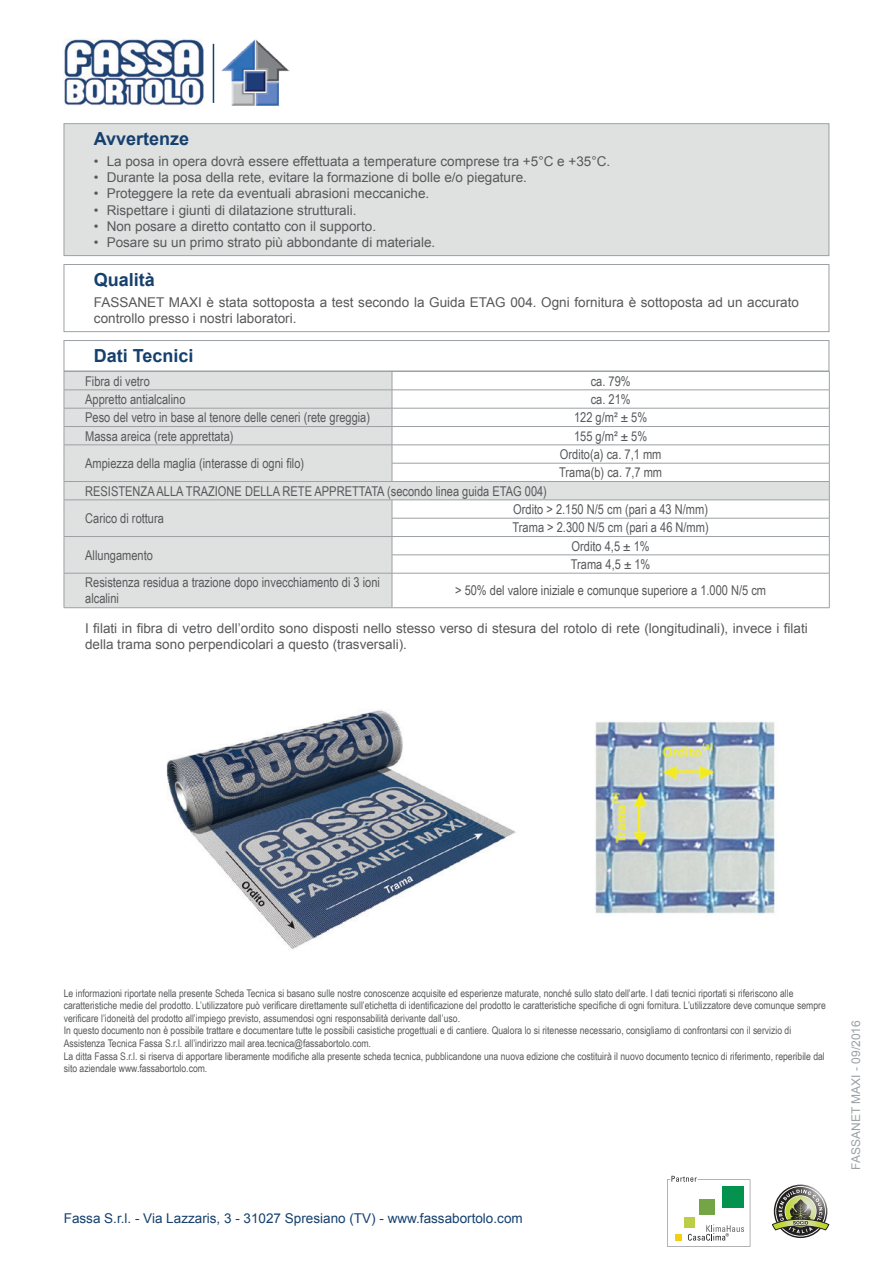
<style>
.page{position:relative;width:893px;height:1263px;background:#fff}
.page>*{position:absolute;margin:0;border:0;box-sizing:border-box;transform-origin:0 0}
.cella_layout{font:700 18px "Arial";color:#15406e}
.cella_layout-2{font:13.5px/16.2px "Arial";color:#57585a}
.cella_layout-3{font:13.5px/18.3px "Arial Narrow";color:#57585a}
.t1{font:13.5px "Arial";color:#15406e}
.t2{font:12px "Arial";color:#9ba1a4}
.cella_layout-4{font:10.5px/12.6px "Arial Narrow";color:#57585a}
</style>
<div class="page">
<svg style="left:667px;top:1176px;width:83px;height:71px"></svg>
<svg style="left:772px;top:1186px;width:57px;height:50px"></svg>
<img style="left:64px;top:38px;width:140px;height:67px">
<hr style="left:213px;top:44px;width:1px;height:59px;background:#15406e">
<img style="left:221px;top:39px;width:68px;height:67px">
<div style="left:64px;top:124px;width:765px;height:132px;background:#dfe1e1"></div>
<div style="left:64px;top:123px;width:765px;height:133px;border:1px solid #9ba1a4"></div>
<div style="left:64px;top:264px;width:765px;height:68px;border:1px solid #9ba1a4"></div>
<div style="left:64px;top:340px;width:765px;height:31px;border:1px solid #9ba1a4"></div>
<svg style="left:65px;top:372px;width:764px;height:235px"></svg>
<hr style="left:64px;top:371px;width:328px;height:1px;background:#9ba1a4">
<hr style="left:392px;top:371px;width:437px;height:1px;background:#9ba1a4">
<hr style="left:64px;top:390px;width:328px;height:1px;background:#9ba1a4">
<hr style="left:392px;top:390px;width:437px;height:1px;background:#9ba1a4">
<hr style="left:64px;top:408px;width:328px;height:1px;background:#9ba1a4">
<hr style="left:392px;top:408px;width:437px;height:1px;background:#9ba1a4">
<hr style="left:64px;top:426px;width:328px;height:1px;background:#9ba1a4">
<hr style="left:392px;top:426px;width:437px;height:1px;background:#9ba1a4">
<hr style="left:64px;top:445px;width:328px;height:1px;background:#9ba1a4">
<hr style="left:392px;top:445px;width:437px;height:1px;background:#9ba1a4">
<hr style="left:392px;top:463px;width:437px;height:1px;background:#9ba1a4">
<svg style="left:392px;top:372px;width:1px;height:109px"></svg>
<hr style="left:64px;top:481px;width:328px;height:1px;background:#9ba1a4">
<hr style="left:392px;top:481px;width:437px;height:1px;background:#9ba1a4">
<hr style="left:64px;top:500px;width:328px;height:1px;background:#9ba1a4">
<hr style="left:392px;top:500px;width:437px;height:1px;background:#9ba1a4">
<hr style="left:392px;top:518px;width:437px;height:1px;background:#9ba1a4">
<hr style="left:64px;top:536px;width:328px;height:1px;background:#9ba1a4">
<svg style="left:64px;top:372px;width:1px;height:201px"></svg>
<hr style="left:392px;top:536px;width:437px;height:1px;background:#9ba1a4">
<hr style="left:392px;top:555px;width:437px;height:1px;background:#9ba1a4">
<svg style="left:392px;top:500px;width:1px;height:73px"></svg>
<svg style="left:829px;top:372px;width:1px;height:201px"></svg>
<hr style="left:64px;top:573px;width:328px;height:1px;background:#9ba1a4">
<hr style="left:64px;top:573px;width:1px;height:34px;background:#9ba1a4">
<hr style="left:64px;top:607px;width:328px;height:1px;background:#9ba1a4">
<hr style="left:392px;top:573px;width:437px;height:1px;background:#9ba1a4">
<hr style="left:392px;top:573px;width:1px;height:34px;background:#9ba1a4">
<hr style="left:829px;top:573px;width:1px;height:34px;background:#9ba1a4">
<hr style="left:392px;top:607px;width:437px;height:1px;background:#9ba1a4">
<img style="left:166px;top:710px;width:609px;height:240px">
<p class="cella_layout" style="left:94px;top:127px;width:97px">Avvertenze</p>
<p class="cella_layout-2" style="left:94px;top:153px;width:518px">• La posa in opera dovrà essere effettuata a temperature comprese tra +5°C e +35°C.</p>
<p class="cella_layout-2" style="left:94px;top:169px;width:434px">• Durante la posa della rete, evitare la formazione di bolle e/o piegature.</p>
<p class="cella_layout-2" style="left:94px;top:186px;width:337px">• Proteggere la rete da eventuali abrasioni meccaniche.</p>
<p class="cella_layout-2" style="left:94px;top:202px;width:264px">• Rispettare i giunti di dilatazione strutturali.</p>
<p class="cella_layout-2" style="left:94px;top:218px;width:284px">• Non posare a diretto contatto con il supporto.</p>
<p class="cella_layout-2" style="left:94px;top:234px;width:343px">• Posare su un primo strato più abbondante di materiale.</p>
<p class="cella_layout" style="left:94px;top:268px;width:63px">Qualità</p>
<p class="cella_layout-2" style="left:94px;top:294px;width:707px">FASSANET MAXI è stata sottoposta a test secondo la Guida ETAG 004. Ogni fornitura è sottoposta ad un accurato controllo presso i nostri laboratori.</p>
<p class="cella_layout" style="left:94px;top:344px;width:101px">Dati Tecnici</p>
<p class="cella_layout-3" style="left:85px;top:371px;width:66px">Fibra di vetro</p>
<p class="cella_layout-3" style="left:591px;top:371px;width:42px">ca. 79%</p>
<p class="cella_layout-3" style="left:85px;top:389px;width:102px">Appretto antialcalino</p>
<p class="cella_layout-3" style="left:591px;top:389px;width:42px">ca. 21%</p>
<p class="cella_layout-3" style="left:85px;top:408px;width:286px">Peso del vetro in base al tenore delle ceneri (rete greggia)</p>
<p class="cella_layout-3" style="left:574px;top:408px;width:75px">122 g/m² ± 5%</p>
<p class="cella_layout-3" style="left:85px;top:426px;width:150px">Massa areica (rete apprettata)</p>
<p class="cella_layout-3" style="left:574px;top:426px;width:75px">155 g/m² ± 5%</p>
<p class="cella_layout-3" style="left:85px;top:454px;width:221px">Ampiezza della maglia (interasse di ogni filo)</p>
<p class="cella_layout-3" style="left:559px;top:444px;width:104px">Ordito(a) ca. 7,1 mm<br>Trama(b) ca. 7,7 mm</p>
<p class="cella_layout-3" style="left:85px;top:477px;width:463px;line-height:27.5px">RESISTENZA ALLA TRAZIONE DELLA RETE APPRETTATA (secondo linea guida ETAG 004)<br>Carico di rottura</p>
<p class="cella_layout-3" style="left:513px;top:499px;width:198px">Ordito &gt; 2.150 N/5 cm (pari a 43 N/mm)<br>Trama &gt; 2.300 N/5 cm (pari a 46 N/mm)</p>
<p class="cella_layout-3" style="left:85px;top:545px;width:69px">Allungamento</p>
<p class="cella_layout-3" style="left:571px;top:536px;width:81px">Ordito 4,5 ± 1%<br>Trama 4,5 ± 1%</p>
<p class="cella_layout-3" style="left:85px;top:574px;width:296px;line-height:16.2px">Resistenza residua a trazione dopo invecchiamento di 3 ioni alcalini</p>
<p class="cella_layout-3" style="left:455px;top:581px;width:313px">&gt; 50% del valore iniziale e comunque superiore a 1.000 N/5 cm</p>
<p class="cella_layout-2" style="left:85px;top:620px;width:724px">I filati in fibra di vetro dell’ordito sono disposti nello stesso verso di stesura del rotolo di rete (longitudinali), invece i filati della trama sono perpendicolari a questo (trasversali).</p>
<p class="cella_layout-4" style="left:64px;top:986px;width:764px">Le informazioni riportate nella presente Scheda Tecnica si basano sulle nostre conoscenze acquisite ed esperienze maturate, nonché sullo stato dell’arte. I dati tecnici riportati si riferiscono alle caratteristiche medie del prodotto. L’utilizzatore può verificare direttamente sull’etichetta di identificazione del prodotto le caratteristiche specifiche di ogni fornitura. L’utilizzatore deve comunque sempre verificare l’idoneità del prodotto all’impiego previsto, assumendosi ogni responsabilità derivante dall’uso.<br>In questo documento non è possibile trattare e documentare tutte le possibili casistiche progettuali e di cantiere. Qualora lo si ritenesse necessario, consigliamo di confrontarsi con il servizio di Assistenza Tecnica Fassa S.r.l. all’indirizzo mail area.tecnica@fassabortolo.com.<br>La ditta Fassa S.r.l. si riserva di apportare liberamente modifiche alla presente scheda tecnica, pubblicandone una nuova edizione che costituirà il nuovo documento tecnico di riferimento, reperibile dal sito aziendale www.fassabortolo.com.</p>
<p class="t1" style="left:64px;top:1209px;width:460px">Fassa S.r.l. - Via Lazzaris, 3 - 31027 Spresiano (TV) - www.fassabortolo.com</p>
<p class="t2" style="left:848px;top:1170px;width:151px;rotate:-90deg">FASSANET MAXI - 09/2016</p>
</div>
